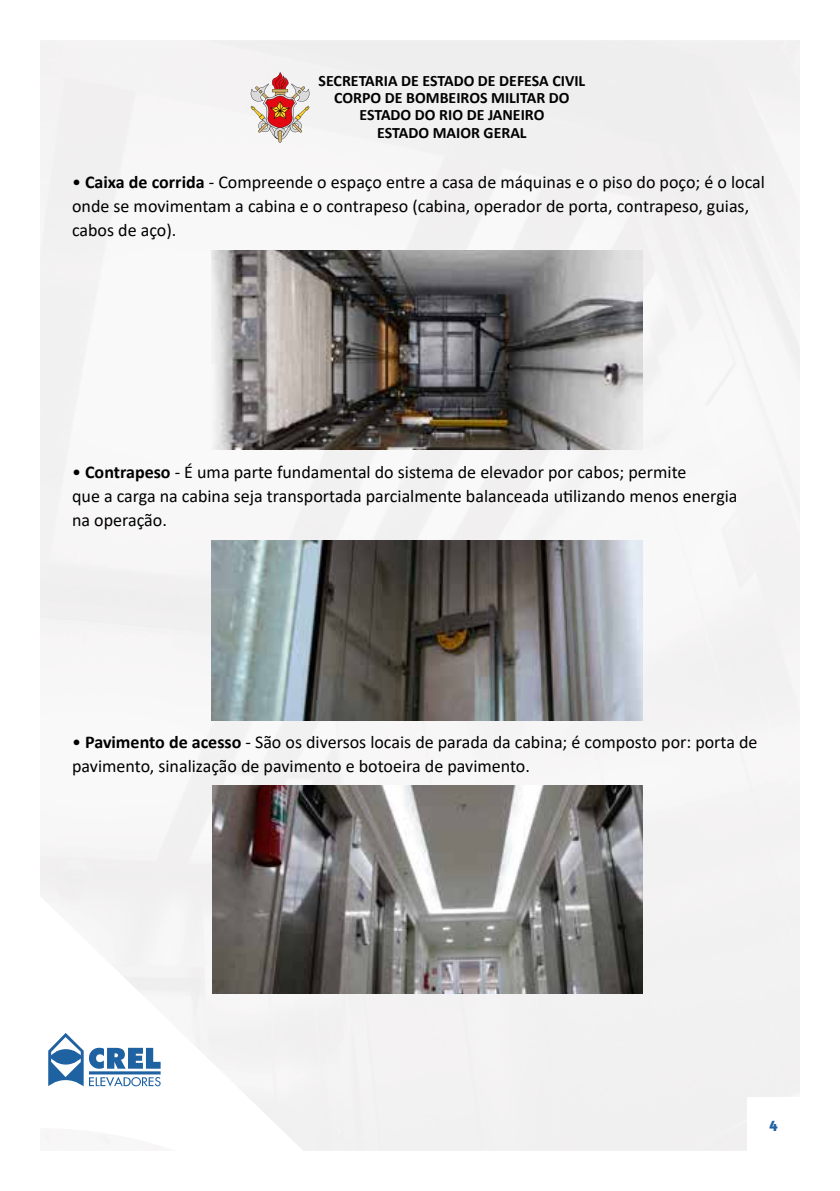
<style>
.page{position:relative;width:840px;height:1191px;background:#fff}
.page>*{position:absolute;margin:0;border:0;box-sizing:border-box;transform-origin:0 0}
.t1{font:18px/24px "Calibri";color:#000}
.t2{font:700 15.8px/17.2px "Calibri";color:#000;text-align:center}
.t3{font:700 15.8px "Amaranth";color:#1d61a1}
.s1{font-weight:700}
</style>
<div class="page">
<div style="left:0;top:0;width:839px;height:1191px;background:#f7f6f6"></div>
<svg style="left:250px;top:72px;width:60px;height:71px"></svg>
<img style="left:212px;top:250px;width:429px;height:200px">
<img style="left:212px;top:540px;width:429px;height:180px">
<img style="left:212px;top:786px;width:429px;height:207px">
<p class="t2" style="left:318px;top:72px;width:268px">SECRETARIA DE ESTADO DE DEFESA CIVIL<br>CORPO DE BOMBEIROS MILITAR DO<br>ESTADO DO RIO DE JANEIRO<br>ESTADO MAIOR GERAL</p>
<p class="t1" style="left:72px;top:170px;width:694px">• <span class="s1">Caixa de corrida</span> - Compreende o espaço entre a casa de máquinas e o piso do poço; é o local onde se movimentam a cabina e o contrapeso (cabina, operador de porta, contrapeso, guias, cabos de aço).</p>
<p class="t1" style="left:72px;top:459px;width:666px">• <span class="s1">Contrapeso</span> - É uma parte fundamental do sistema de elevador por cabos; permite<br>que a carga na cabina seja transportada parcialmente balanceada utilizando menos energia na operação.</p>
<p class="t1" style="left:72px;top:729px;width:686px">• <span class="s1">Pavimento de acesso</span> - São os diversos locais de parada da cabina; é composto por: porta de pavimento, sinalização de pavimento e botoeira de pavimento.</p>
<p class="t3" style="left:769px;top:1115px;width:10px">4</p>
</div>
